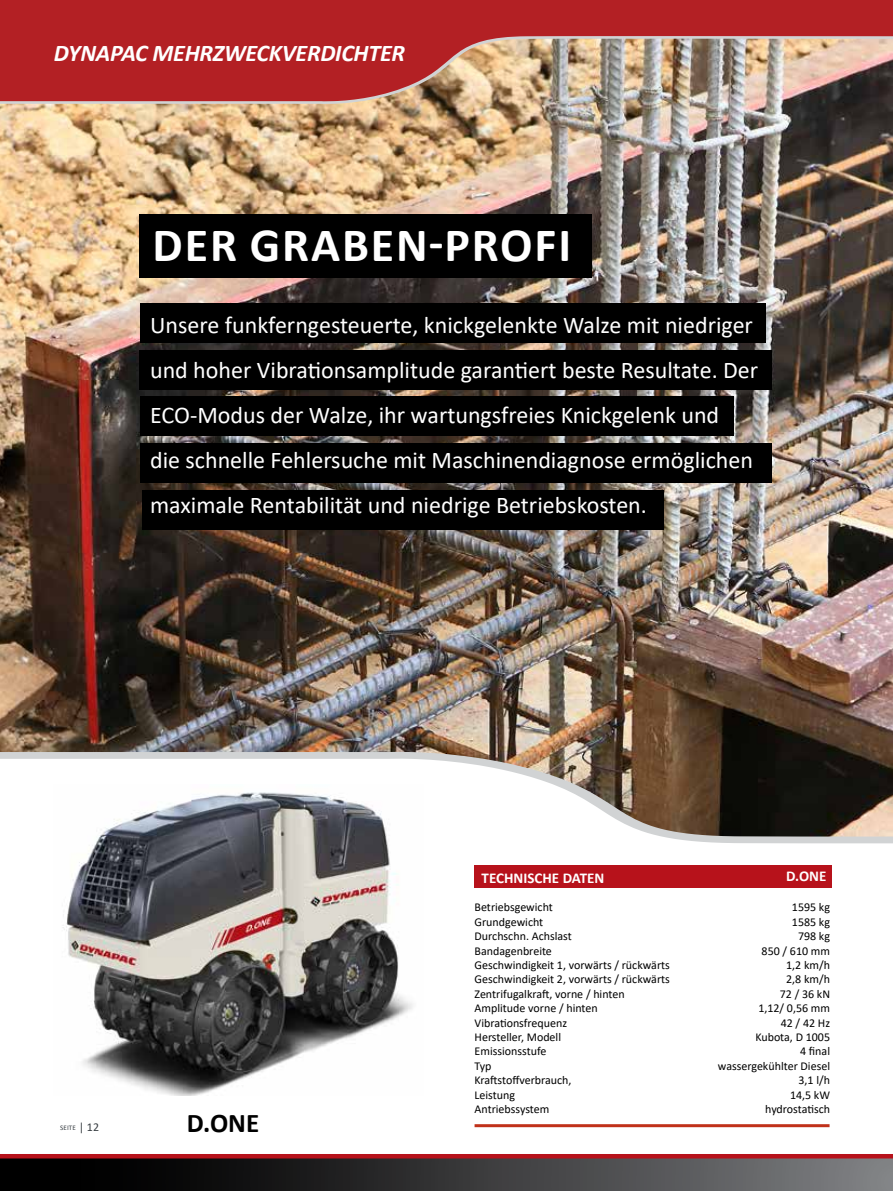
<style>
.page{position:relative;width:893px;height:1191px;background:#fff}
.page>*{position:absolute;margin:0;border:0;box-sizing:border-box;transform-origin:0 0}
.t1{font:700 48px "Calibri";letter-spacing:.04em;color:#fff}
.t2{font:700 27px "Calibri";color:#000}
.t3{font:24px/45px "Calibri";color:#fff}
.t4{font:italic 700 24px "Calibri";letter-spacing:-.01em;color:#fff}
.t5{font:700 15px "Calibri";color:#fff}
.t6{font:12px "Calibri";color:#000}
.t7{font:7.05px "Calibri";letter-spacing:.025em;color:#373d42}
.s1{font-size:12px}
</style>
<div class="page">
<img style="left:0;top:105px;width:893px;height:647px">
<img style="left:0;top:0;width:893px;height:105px">
<div style="left:140px;top:214px;width:452px;height:63px;background:#000"></div>
<div style="left:140px;top:303px;width:625px;height:40px;background:#000"></div>
<div style="left:140px;top:350px;width:632px;height:39px;background:#000"></div>
<div style="left:141px;top:396px;width:593px;height:40px;background:#000"></div>
<div style="left:141px;top:443px;width:631px;height:40px;background:#000"></div>
<div style="left:142px;top:490px;width:521px;height:39px;background:#000"></div>
<svg style="left:0;top:752px;width:893px;height:136px"></svg>
<div style="left:0;top:1157px;width:893px;height:34px;background:linear-gradient(to right,#000,#7d7e81)"></div>
<hr style="left:0;top:1154px;width:893px;height:4px;background:#b7121b">
<img style="left:54px;top:785px;width:370px;height:310px">
<div style="left:475px;top:865px;width:357px;height:23px;background:#b7121b"></div>
<hr style="left:475px;top:1124px;width:354px;height:3px;background:#c0311a">
<h3 class="t4" style="left:54px;top:36px;width:353px">DYNAPAC MEHRZWECKVERDICHTER</h3>
<h1 class="t1" style="left:153px;top:211px;width:420px">DER GRABEN-PROFI</h1>
<p class="t3" style="left:150px;top:302px;width:610px">Unsere funkferngesteuerte, knickgelenkte Walze mit niedriger und hoher Vibrationsamplitude garantiert beste Resultate. Der ECO-Modus der Walze, ihr wartungsfreies Knickgelenk und<br>die schnelle Fehlersuche mit Maschinendiagnose ermöglichen maximale Rentabilität und niedrige Betriebskosten.</p>
<p class="t7" style="left:60px;top:1122px;width:41px">SEITE <span class="s1">| 12</span></p>
<h2 class="t2" style="left:187px;top:1103px;width:74px">D.ONE</h2>
<p class="t5" style="left:482px;top:867px;width:124px">TECHNISCHE DATEN</p>
<p class="t5" style="left:786px;top:865px;width:42px">D.ONE</p>
<p class="t6" style="left:475px;top:899px;width:80px">Betriebsgewicht</p>
<p class="t6" style="left:792px;top:899px;width:40px">1595 kg</p>
<p class="t6" style="left:475px;top:913px;width:70px">Grundgewicht</p>
<p class="t6" style="left:792px;top:913px;width:40px">1585 kg</p>
<p class="t6" style="left:475px;top:928px;width:99px">Durchschn. Achslast</p>
<p class="t6" style="left:798px;top:928px;width:34px">798 kg</p>
<p class="t6" style="left:475px;top:942px;width:79px">Bandagenbreite</p>
<p class="t6" style="left:762px;top:942px;width:70px">850 / 610 mm</p>
<p class="t6" style="left:475px;top:956px;width:197px">Geschwindigkeit 1, vorwärts / rückwärts</p>
<p class="t6" style="left:786px;top:956px;width:45px">1,2 km/h</p>
<p class="t6" style="left:475px;top:971px;width:197px">Geschwindigkeit 2, vorwärts / rückwärts</p>
<p class="t6" style="left:786px;top:971px;width:45px">2,8 km/h</p>
<p class="t6" style="left:475px;top:985px;width:152px">Zentrifugalkraft, vorne / hinten</p>
<p class="t6" style="left:780px;top:985px;width:52px">72 / 36 kN</p>
<p class="t6" style="left:475px;top:1000px;width:125px">Amplitude vorne / hinten</p>
<p class="t6" style="left:758px;top:1000px;width:73px">1,12/ 0,56 mm</p>
<p class="t6" style="left:475px;top:1014px;width:94px">Vibrationsfrequenz</p>
<p class="t6" style="left:781px;top:1014px;width:51px">42 / 42 Hz</p>
<p class="t6" style="left:475px;top:1028px;width:88px">Hersteller, Modell</p>
<p class="t6" style="left:755px;top:1028px;width:76px">Kubota, D 1005</p>
<p class="t6" style="left:475px;top:1043px;width:73px">Emissionsstufe</p>
<p class="t6" style="left:800px;top:1043px;width:31px">4 final</p>
<p class="t6" style="left:475px;top:1057px;width:19px">Typ</p>
<p class="t6" style="left:718px;top:1057px;width:114px">wassergekühlter Diesel</p>
<p class="t6" style="left:475px;top:1072px;width:99px">Kraftstoffverbrauch,</p>
<p class="t6" style="left:798px;top:1072px;width:33px">3,1 l/h</p>
<p class="t6" style="left:475px;top:1086px;width:42px">Leistung</p>
<p class="t6" style="left:790px;top:1086px;width:42px">14,5 kW</p>
<p class="t6" style="left:475px;top:1100px;width:76px">Antriebssystem</p>
<p class="t6" style="left:765px;top:1100px;width:66px">hydrostatisch</p>
</div>
